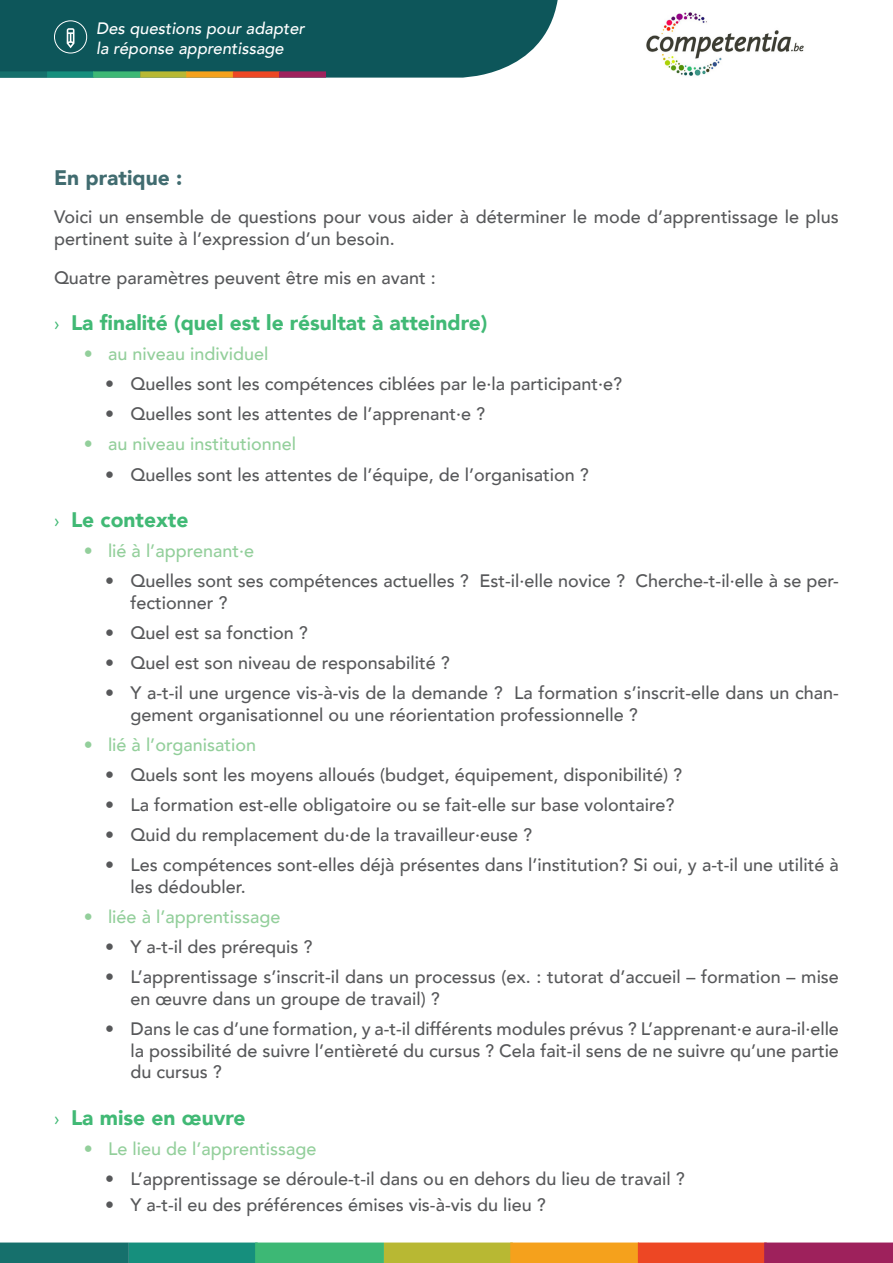
<style>
.page{position:relative;width:893px;height:1263px;background:#fff}
.page>*{position:absolute;margin:0;border:0;box-sizing:border-box;transform-origin:0 0}
.t1{font:900 21px "Avenir";color:#41b975}
.t2{font:900 21px "Avenir";color:#416c70}
.t3{font:500 18px/21.6px "Avenir";color:#57585a}
.t4{font:500 18px "Avenir";color:#93cf9b}
.t5{font:italic 500 16.5px/19.8px "Avenir";color:#fff}
.s1{font-family:"Gotham Narrow";font-weight:400;font-size:18px}
</style>
<div class="page">
<img style="left:646px;top:12px;width:158px;height:64px">
<div style="left:129px;top:1242px;width:129px;height:21px;background:#168f7d"></div>
<div style="left:255px;top:1242px;width:129px;height:21px;background:#3db875"></div>
<div style="left:384px;top:1242px;width:129px;height:21px;background:#b8b833"></div>
<div style="left:510px;top:1242px;width:129px;height:21px;background:#f5a11c"></div>
<div style="left:638px;top:1242px;width:129px;height:21px;background:#ed4724"></div>
<div style="left:764px;top:1242px;width:129px;height:21px;background:#9e215c"></div>
<div style="left:0;top:1242px;width:129px;height:21px;background:#16706c"></div>
<svg style="left:0;top:0;width:558px;height:78px;background:#1e6061"></svg>
<p class="t5" style="left:96px;top:19px;width:210px">Des questions pour adapter la réponse apprentissage</p>
<p class="t2" style="left:54px;top:159px;width:130px">En pratique :</p>
<p class="t3" style="left:54px;top:205px;width:786px">Voici un ensemble de questions pour vous aider à déterminer le mode d’apprentissage le plus pertinent suite à l’expression d’un besoin.</p>
<p class="t3" style="left:54px;top:265px;width:383px">Quatre paramètres peuvent être mis en avant :</p>
<p class="t1" style="left:54px;top:305px;width:435px"><span class="s1">›</span> La finalité (quel est le résultat à atteindre)</p>
<p class="t4" style="left:84px;top:338px;width:186px">• au niveau individuel</p>
<p class="t3" style="left:105px;top:372px;width:519px">• Quelles sont les compétences ciblées par le·la participant·e?</p>
<p class="t3" style="left:105px;top:402px;width:382px">• Quelles sont les attentes de l’apprenant·e ?</p>
<p class="t4" style="left:84px;top:429px;width:214px">• au niveau institutionnel</p>
<p class="t3" style="left:105px;top:462px;width:485px">• Quelles sont les attentes de l’équipe, de l’organisation ?</p>
<p class="t1" style="left:54px;top:502px;width:136px"><span class="s1">›</span> Le contexte</p>
<p class="t4" style="left:84px;top:535px;width:172px">• lié à l’apprenant·e</p>
<p class="t3" style="left:131px;top:569px;width:710px;text-indent:-26px">• Quelles sont ses compétences actuelles ? Est-il·elle novice ? Cherche-t-il·elle à se per&shy;fectionner ?</p>
<p class="t3" style="left:105px;top:621px;width:204px">• Quel est sa fonction ?</p>
<p class="t3" style="left:105px;top:651px;width:346px">• Quel est son niveau de responsabilité ?</p>
<p class="t3" style="left:131px;top:681px;width:710px;text-indent:-26px">• Y a-t-il une urgence vis-à-vis de la demande ? La formation s’inscrit-elle dans un chan&shy;gement organisationnel ou une réorientation professionnelle ?</p>
<p class="t4" style="left:84px;top:729px;width:174px">• lié à l’organisation</p>
<p class="t3" style="left:105px;top:763px;width:579px">• Quels sont les moyens alloués (budget, équipement, disponibilité) ?</p>
<p class="t3" style="left:105px;top:793px;width:571px">• La formation est-elle obligatoire ou se fait-elle sur base volontaire?</p>
<p class="t3" style="left:105px;top:823px;width:429px">• Quid du remplacement du·de la travailleur·euse ?</p>
<p class="t3" style="left:131px;top:853px;width:710px;text-indent:-26px">• Les compétences sont-elles déjà présentes dans l’institution? Si oui, y a-t-il une utilité à les dédoubler.</p>
<p class="t4" style="left:84px;top:901px;width:198px">• liée à l’apprentissage</p>
<p class="t3" style="left:105px;top:935px;width:209px">• Y a-t-il des prérequis ?</p>
<p class="t3" style="left:131px;top:965px;width:710px;text-indent:-26px">• L’apprentissage s’inscrit-il dans un processus (ex. : tutorat d’accueil – formation – mise en œuvre dans un groupe de travail) ?</p>
<p class="t3" style="left:131px;top:1017px;width:710px;text-align:justify;text-indent:-26px">• Dans le cas d’une formation, y a-t-il différents modules prévus ? L’apprenant·e aura-il·elle la possibilité de suivre l’entièreté du cursus ? Cela fait-il sens de ne suivre qu’une partie du cursus ?</p>
<p class="t1" style="left:54px;top:1099px;width:193px"><span class="s1">›</span> La mise en œuvre</p>
<p class="t4" style="left:84px;top:1133px;width:234px">• Le lieu de l’apprentissage</p>
<p class="t3" style="left:105px;top:1167px;width:581px">• L’apprentissage se déroule-t-il dans ou en dehors du lieu de travail ?</p>
<p class="t3" style="left:105px;top:1192px;width:442px">• Y a-t-il eu des préférences émises vis-à-vis du lieu ?</p>
</div>
